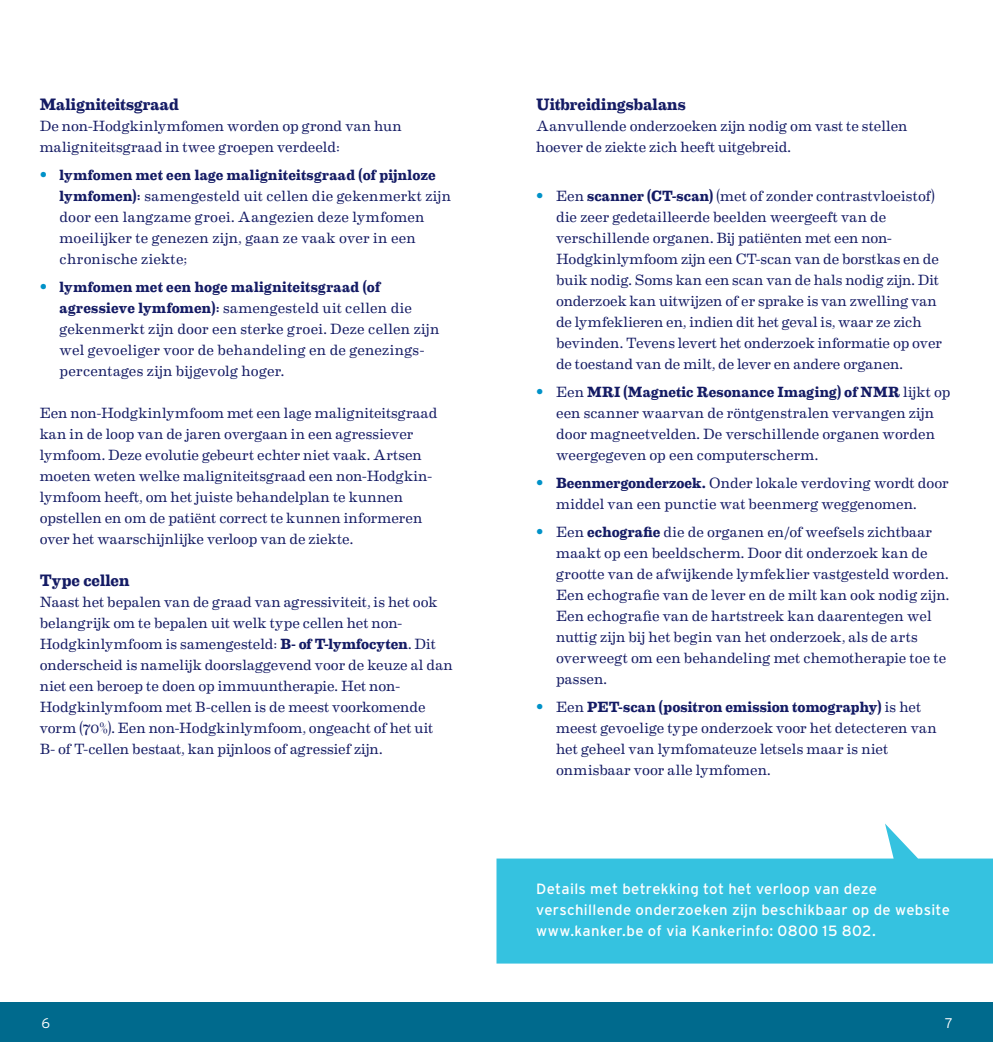
<style>
.page{position:relative;width:993px;height:1042px;background:#fff}
.page>*{position:absolute;margin:0;border:0;box-sizing:border-box;transform-origin:0 0}
._7_Titel_niveau_3{font:700 16.62px "Eames Century Modern";color:#141b64}
.A_Body{font:14.88px/21px "Eames Century Modern";color:#141b64}
.A_Body_kader{font:14.88px/21px "Interstate";letter-spacing:.02em;color:#fff}
.t1{font:300 14px "Interstate";color:#fff}
.s1{font-family:"Interstate";font-weight:700;color:#0092c8}
.s2{font-weight:700}
</style>
<div class="page">
<svg style="left:496px;top:823px;width:496px;height:140px;fill:#35c2e0"></svg>
<div style="left:0;top:1002px;width:992px;height:40px;background:#006a8d"></div>
<p class="_7_Titel_niveau_3" style="left:40px;top:91px;width:141px">Maligniteitsgraad</p>
<p class="A_Body" style="left:40px;top:114px;width:363px">De non-Hodgkinlymfomen worden op grond van hun maligniteitsgraad in twee groepen verdeeld:</p>
<p class="A_Body" style="left:60px;top:163px;width:393px;text-indent:-20px"><span class="s1">•</span> <span class="s2">lymfomen met een lage maligniteitsgraad (of pijnloze lymfomen):</span> samengesteld uit cellen die gekenmerkt zijn door een langzame groei. Aangezien deze lymfomen moeilijker te genezen zijn, gaan ze vaak over in een chronische ziekte;</p>
<p class="A_Body" style="left:60px;top:275px;width:381px;text-indent:-20px"><span class="s1">•</span> <span class="s2">lymfomen met een hoge maligniteitsgraad (of agressieve lymfomen):</span> samengesteld uit cellen die gekenmerkt zijn door een sterke groei. Deze cellen zijn wel gevoeliger voor de behandeling en de genezings&shy;percentages zijn bijgevolg hoger.</p>
<p class="A_Body" style="left:40px;top:401px;width:399px">Een non-Hodgkinlymfoom met een lage maligniteitsgraad kan in de loop van de jaren overgaan in een agressiever lymfoom. Deze evolutie gebeurt echter niet vaak. Artsen moeten weten welke maligniteitsgraad een non-Hodgkin&shy;lymfoom heeft, om het juiste behandelplan te kunnen opstellen en om de patiënt correct te kunnen informeren over het waarschijnlijke verloop van de ziekte.</p>
<p class="_7_Titel_niveau_3" style="left:40px;top:567px;width:91px">Type cellen</p>
<p class="A_Body" style="left:40px;top:590px;width:414px">Naast het bepalen van de graad van agressiviteit, is het ook belangrijk om te bepalen uit welk type cellen het non-Hodgkinlymfoom is samengesteld: <span class="s2">B- of T-lymfocyten</span>. Dit onderscheid is namelijk doorslaggevend voor de keuze al dan niet een beroep te doen op immuuntherapie. Het non-Hodgkinlymfoom met B-cellen is de meest voorkomende vorm (70%). Een non-Hodgkinlymfoom, ongeacht of het uit<br>B- of T-cellen bestaat, kan pijnloos of agressief zijn.</p>
<p class="_7_Titel_niveau_3" style="left:536px;top:91px;width:151px">Uitbreidingsbalans</p>
<p class="A_Body" style="left:536px;top:114px;width:373px">Aanvullende onderzoeken zijn nodig om vast te stellen hoever de ziekte zich heeft uitgebreid.</p>
<p class="A_Body" style="left:556px;top:184px;width:387px;text-indent:-20px"><span class="s1">•</span> Een <span class="s2">scanner (CT-scan)</span> (met of zonder contrastvloeistof) die zeer gedetailleerde beelden weergeeft van de verschillende organen. Bij patiënten met een non-Hodgkinlymfoom zijn een CT-scan van de borstkas en de buik nodig. Soms kan een scan van de hals nodig zijn. Dit onderzoek kan uitwijzen of er sprake is van zwelling van de lymfeklieren en, indien dit het geval is, waar ze zich bevinden. Tevens levert het onderzoek informatie op over de toestand van de milt, de lever en andere organen.</p>
<p class="A_Body" style="left:556px;top:380px;width:396px;text-indent:-20px"><span class="s1">•</span> Een <span class="s2">MRI (Magnetic Resonance Imaging) of NMR</span> lijkt op een scanner waarvan de röntgenstralen vervangen zijn door magneetvelden. De verschillende organen worden weergegeven op een computerscherm.</p>
<p class="A_Body" style="left:556px;top:471px;width:394px;text-indent:-20px"><span class="s1">•</span> <span class="s2">Beenmergonderzoek.</span> Onder lokale verdoving wordt door middel van een punctie wat beenmerg weggenomen.</p>
<p class="A_Body" style="left:556px;top:520px;width:394px;text-indent:-20px"><span class="s1">•</span> Een <span class="s2">echografie</span> die de organen en/of weefsels zichtbaar maakt op een beeldscherm. Door dit onderzoek kan de grootte van de afwijkende lymfeklier vastgesteld worden.<br>Een echografie van de lever en de milt kan ook nodig zijn.<br>Een echografie van de hartstreek kan daarentegen wel nuttig zijn bij het begin van het onderzoek, als de arts overweegt om een behandeling met chemotherapie toe te passen.</p>
<p class="A_Body" style="left:556px;top:695px;width:382px;text-indent:-20px"><span class="s1">•</span> Een <span class="s2">PET-scan (positron emission tomography)</span> is het meest gevoelige type onderzoek voor het detecteren van het geheel van lymfomateuze letsels maar is niet onmisbaar voor alle lymfomen.</p>
<p class="A_Body_kader" style="left:536px;top:878px;width:415px">Details met betrekking tot het verloop van deze verschillende onderzoeken zijn beschikbaar op de website www.kanker.be of via Kankerinfo: 0800 15 802.</p>
<p class="t1" style="left:42px;top:1014px;width:10px">6</p>
<p class="t1" style="left:944px;top:1014px;width:9px">7</p>
</div>
